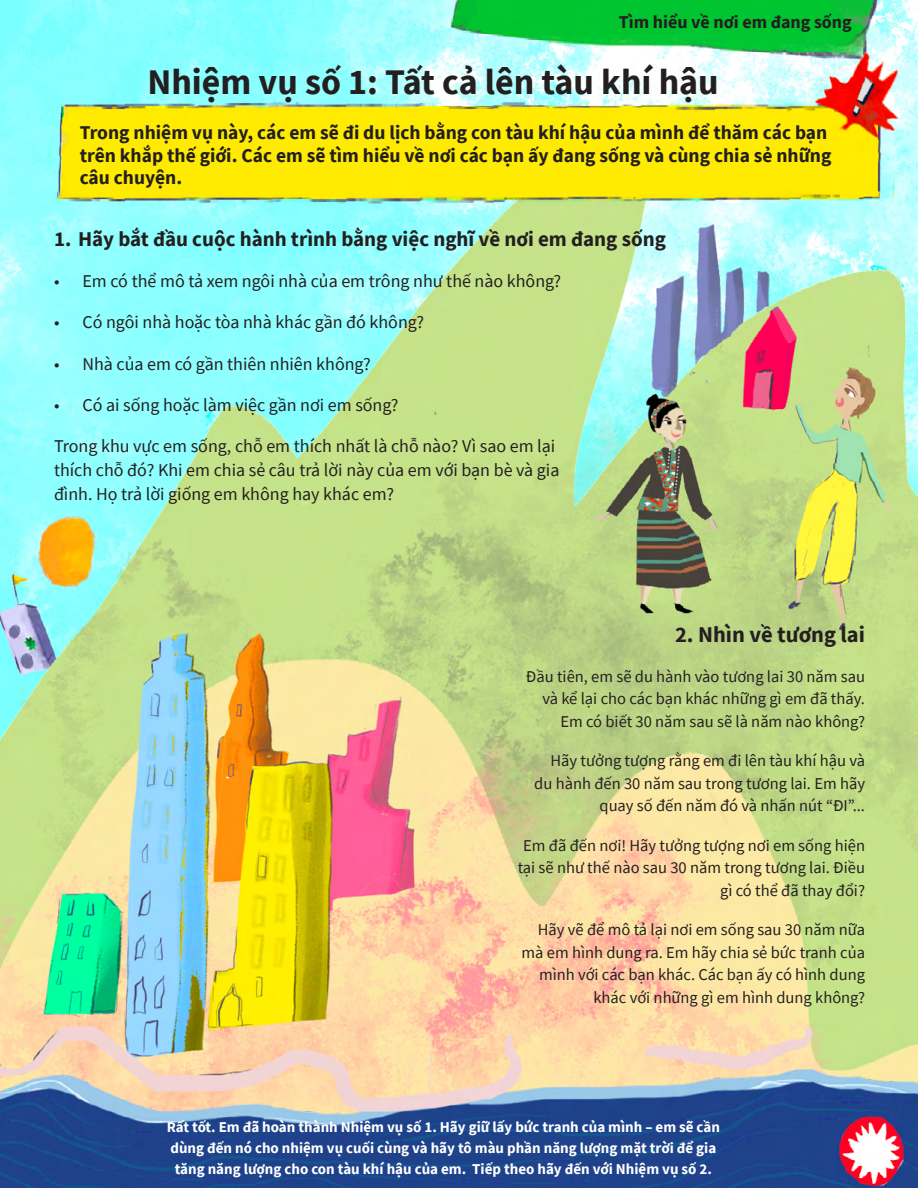
<style>
.page{position:relative;width:918px;height:1188px;background:#fff}
.page>*{position:absolute;margin:0;border:0;box-sizing:border-box;transform-origin:0 0}
.title_intro{font:700 36px "Source Sans Pro";color:#231f20}
.text_bold{font:700 22.5px "Source Sans Pro";color:#231f20}
.text_bold-2{font:700 21px "Source Sans Pro";color:#231f20}
.text_bold-3{font:700 19.5px/22.5px "Source Sans Pro";color:#231f20}
.text_bold-4{font:18px/24px "Source Sans Pro";color:#231f20}
.text_bold-5{font:700 18px "Source Sans Pro";color:#231f20}
.text_bold-6{font:16.5px/22.5px "Source Sans Pro";color:#231f20;text-align:right}
.alul_text_white{font:700 15px/21px "Source Sans Pro";color:#fff}
</style>
<div class="page">
<img style="left:0;top:0;width:918px;height:1188px">
<p class="text_bold-5" style="left:619px;top:10px;width:234px">Tìm hiểu về nơi em đang sống</p>
<p class="title_intro" style="left:147px;top:57px;width:573px">Nhiệm vụ số 1: Tất cả lên tàu khí hậu</p>
<p class="text_bold-3" style="left:80px;top:121px;width:753px">Trong nhiệm vụ này, các em sẽ đi du lịch bằng con tàu khí hậu của mình để thăm các bạn trên khắp thế giới. Các em sẽ tìm hiểu về nơi các bạn ấy đang sống và cùng chia sẻ những câu chuyện.</p>
<p class="text_bold-2" style="left:54px;top:225px;width:613px">1. Hãy bắt đầu cuộc hành trình bằng việc nghĩ về nơi em đang sống</p>
<p class="text_bold-4" style="left:82px;top:269px;width:480px">Em có thể mô tả xem ngôi nhà của em trông như thế nào không?</p>
<p class="text_bold-4" style="left:54px;top:269px;width:7px">•</p>
<p class="text_bold-4" style="left:54px;top:310px;width:7px">•</p>
<p class="text_bold-4" style="left:54px;top:351px;width:7px">•</p>
<p class="text_bold-4" style="left:82px;top:310px;width:343px">Có ngôi nhà hoặc tòa nhà khác gần đó không?</p>
<p class="text_bold-4" style="left:82px;top:351px;width:290px">Nhà của em có gần thiên nhiên không?</p>
<p class="text_bold-4" style="left:82px;top:392px;width:318px">Có ai sống hoặc làm việc gần nơi em sống?</p>
<p class="text_bold-4" style="left:54px;top:392px;width:7px">•</p>
<p class="text_bold-4" style="left:54px;top:433px;width:507px">Trong khu vực em sống, chỗ em thích nhất là chỗ nào? Vì sao em lại thích chỗ đó? Khi em chia sẻ câu trả lời này của em với bạn bè và gia đình. Họ trả lời giống em không hay khác em?</p>
<p class="text_bold" style="left:675px;top:620px;width:192px">2. Nhìn về tương lai</p>
<p class="text_bold-6" style="left:526px;top:665px;width:341px">Đầu tiên, em sẽ du hành vào tương lai 30 năm sau và kể lại cho các bạn khác những gì em đã thấy.<br>Em có biết 30 năm sau sẽ là năm nào không?</p>
<p class="text_bold-6" style="left:534px;top:749px;width:332px">Hãy tưởng tượng rằng em đi lên tàu khí hậu và du hành đến 30 năm sau trong tương lai. Em hãy quay số đến năm đó và nhấn nút “ĐI“...</p>
<p class="text_bold-6" style="left:518px;top:834px;width:349px">Em đã đến nơi! Hãy tưởng tượng nơi em sống hiện tại sẽ như thế nào sau 30 năm trong tương lai. Điều gì có thể đã thay đổi?</p>
<p class="text_bold-6" style="left:522px;top:918px;width:345px">Hãy vẽ để mô tả lại nơi em sống sau 30 năm nữa mà em hình dung ra. Em hãy chia sẻ bức tranh của mình với các bạn khác. Các bạn ấy có hình dung khác với những gì em hình dung không?</p>
<p class="alul_text_white" style="left:167px;top:1116px;width:555px">Rất tốt. Em đã hoàn thành Nhiệm vụ số 1. Hãy giữ lấy bức tranh của mình – em sẽ cần dùng đến nó cho nhiệm vụ cuối cùng và hãy tô màu phần năng lượng mặt trời để gia tăng năng lượng cho con tàu khí hậu của em. Tiếp theo hãy đến với Nhiệm vụ số 2.</p>
</div>
